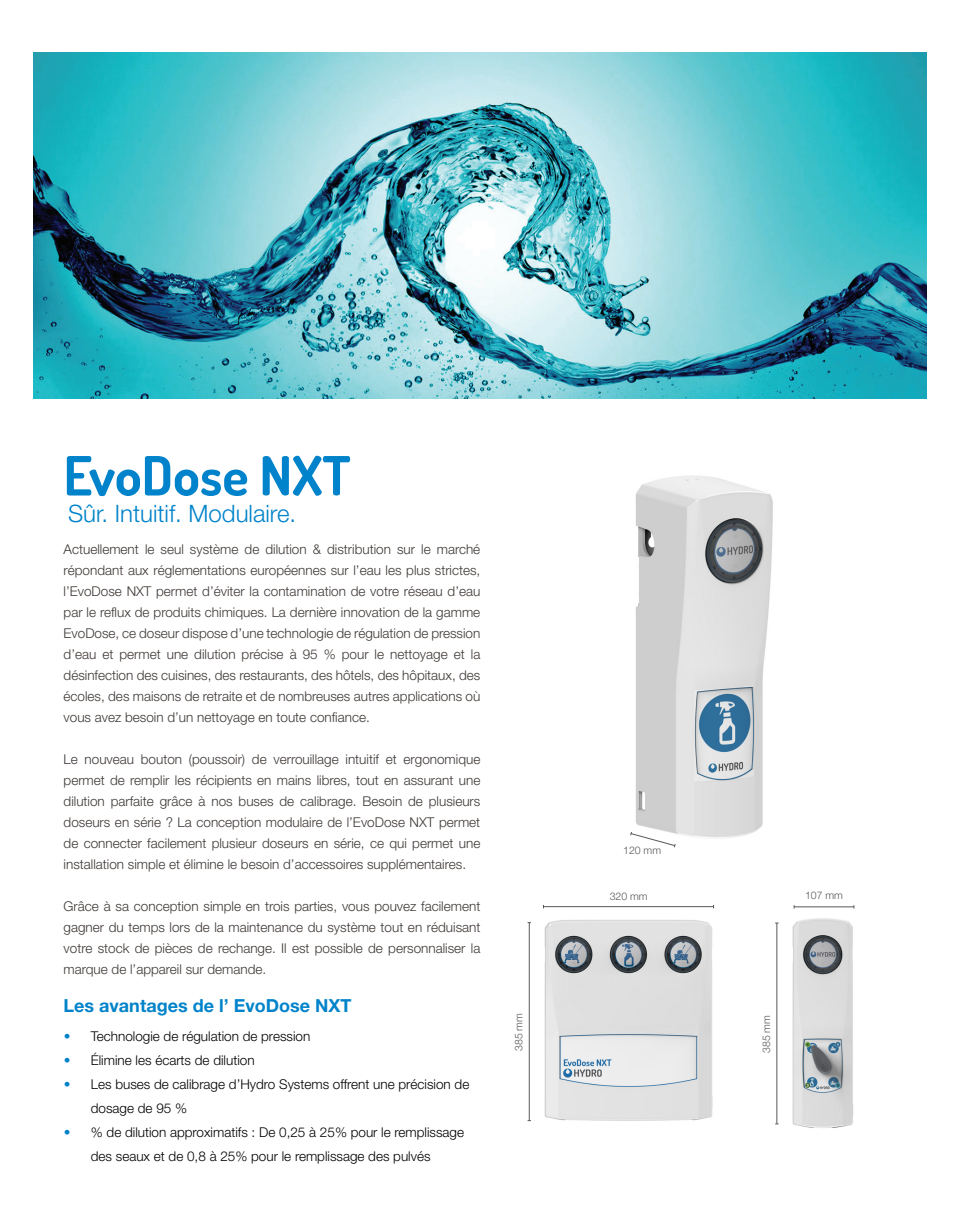
<style>
.page{position:relative;width:961px;height:1231px;background:#fff}
.page>*{position:absolute;margin:0;border:0;box-sizing:border-box;transform-origin:0 0}
.Body_Black{font:700 54px "Dosis";color:#0083ca}
.Body_Black-2{font:300 24px "Helvetica Neue";color:#0083ca}
.Body_Black-3{font:700 18px "Helvetica Neue";color:#0083ca}
.Body_Black-4{font:300 13.5px/21px "Helvetica Neue";color:#3e3835;text-align:justify}
.t1{font:300 13.5px/24px "Helvetica Neue";color:#000}
.Body_Black-5{font:300 10.5px "Helvetica Neue";color:#57585a}
.s1{color:#0083ca}
</style>
<div class="page">
<img style="left:34px;top:52px;width:892px;height:346px">
<img style="left:775px;top:905px;width:80px;height:223px">
<img style="left:528px;top:907px;width:186px;height:215px">
<img style="left:636px;top:475px;width:137px;height:364px">
<hr style="left:543px;top:906px;width:170px;height:1px;background:#57585a">
<hr style="left:529px;top:922px;width:1px;height:198px;background:#57585a">
<hr style="left:794px;top:906px;width:60px;height:1px;background:#57585a">
<hr style="left:776px;top:923px;width:1px;height:200px;background:#57585a">
<svg style="left:630px;top:831px;width:46px;height:17px"></svg>
<p class="Body_Black" style="left:64px;top:438px;width:288px">EvoDose NXT</p>
<p class="Body_Black-2" style="left:68px;top:498px;width:230px">Sûr. Intuitif. Modulaire.</p>
<p class="Body_Black-4" style="left:64px;top:538px;width:418px">Actuellement le seul système de dilution &amp; distribution sur le marché répondant aux réglementations européennes sur l’eau les plus strictes, l’EvoDose NXT permet d’éviter la contamination de votre réseau d’eau par le reflux de produits chimiques. La dernière innovation de la gamme EvoDose, ce doseur dispose d’une technologie de régulation de pression d’eau et permet une dilution précise à 95 % pour le nettoyage et la désinfection des cuisines, des restaurants, des hôtels, des hôpitaux, des écoles, des maisons de retraite et de nombreuses autres applications où vous avez besoin d’un nettoyage en toute confiance.</p>
<p class="Body_Black-4" style="left:64px;top:748px;width:418px">Le nouveau bouton (poussoir) de verrouillage intuitif et ergonomique permet de remplir les récipients en mains libres, tout en assurant une dilution parfaite grâce à nos buses de calibrage. Besoin de plusieurs doseurs en série ? La conception modulaire de l’EvoDose NXT permet de connecter facilement plusieur doseurs en série, ce qui permet une installation simple et élimine le besoin d’accessoires supplémentaires.</p>
<p class="Body_Black-4" style="left:64px;top:895px;width:418px">Grâce à sa conception simple en trois parties, vous pouvez facilement gagner du temps lors de la maintenance du système tout en réduisant votre stock de pièces de rechange. Il est possible de personnaliser la marque de l’appareil sur demande.</p>
<p class="Body_Black-3" style="left:64px;top:994px;width:289px">Les avantages de l’ EvoDose NXT</p>
<p class="t1" style="left:64px;top:1023px;width:248px"><span class="s1">•</span> Technologie de régulation de pression</p>
<p class="t1" style="left:64px;top:1047px;width:192px"><span class="s1">•</span> Élimine les écarts de dilution</p>
<p class="t1" style="left:91px;top:1071px;width:380px;text-indent:-27px"><span class="s1">•</span> Les buses de calibrage d’Hydro Systems offrent une précision de dosage de 95 %</p>
<p class="t1" style="left:64px;top:1119px;width:402px;text-align:center"><span class="s1">•</span> % de dilution approximatifs : De 0,25 à 25% pour le remplissage des seaux et de 0,8 à 25% pour le remplissage des pulvés</p>
<p class="Body_Black-5" style="left:512px;top:1051px;width:39px;rotate:-90deg">385 mm</p>
<p class="Body_Black-5" style="left:623px;top:843px;width:39px">120 mm</p>
<p class="Body_Black-5" style="left:609px;top:889px;width:39px">320 mm</p>
<p class="Body_Black-5" style="left:805px;top:889px;width:39px">107 mm</p>
<p class="Body_Black-5" style="left:760px;top:1053px;width:39px;rotate:-90deg">385 mm</p>
</div>
